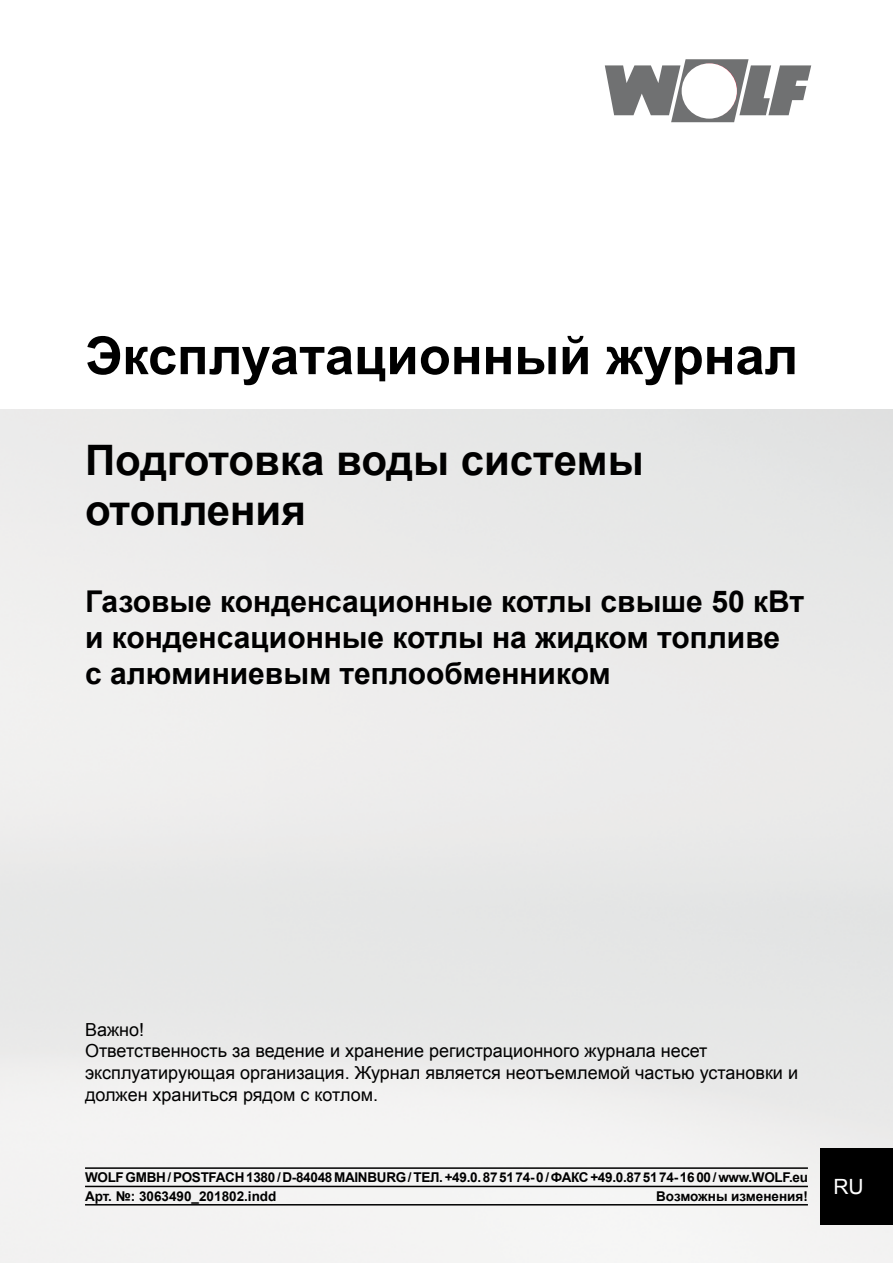
<style>
.page{position:relative;width:893px;height:1263px;background:#fff}
.page>*{position:absolute;margin:0;border:0;box-sizing:border-box;transform-origin:0 0}
.t1{font:700 52.5px "Arial";color:#000}
.t2{font:700 42px/50.4px "Arial";color:#000}
.t3{font:700 30px/36px "Arial";color:#000}
.t4{font:18px/21.6px "Arial";color:#000}
.t5{font:700 13.5px/18.3px "Arial";letter-spacing:-.02em;color:#000}
.t6{font:700 13.5px "Arial";color:#000}
</style>
<div class="page">
<svg style="left:605px;top:59px;width:206px;height:63px"></svg>
<img style="left:0;top:410px;width:893px;height:853px">
<div style="left:682px;top:63px;width:55px;height:56px;background:#fff;border-radius:50%"></div>
<hr style="left:85px;top:1167px;width:723px;height:2px;background:#000">
<hr style="left:85px;top:1186px;width:723px;height:1px;background:#000">
<hr style="left:85px;top:1204px;width:723px;height:1px;background:#000">
<div style="left:821px;top:1148px;width:72px;height:77px;background:#000"></div>
<h1 class="t1" style="left:85px;top:321px;width:714px">Эксплуатационный журнал</h1>
<h2 class="t2" style="left:85px;top:436px;width:560px">Подготовка воды системы отопления</h2>
<h3 class="t3" style="left:85px;top:584px;width:720px">Газовые конденсационные котлы свыше 50 кВт и конденсационные котлы на жидком топливе с алюминиевым теплообменником</h3>
<p class="t4" style="left:85px;top:1019px;width:714px">Важно!<br>Ответственность за ведение и хранение регистрационного журнала несет эксплуатирующая организация. Журнал является неотъемлемой частью установки и должен храниться рядом с котлом.</p>
<p class="t5" style="left:85px;top:1169px;width:724px">WOLF GMBH / POSTFACH 1380 / D-84048 MAINBURG / ТЕЛ. +49.0. 87 51 74- 0 / ФАКС +49.0.87 51 74- 16 00 / www.WOLF.eu<br>Арт. №: 3063490_201802.indd</p>
<p class="t6" style="left:656px;top:1187px;width:209px">Возможны изменения! <sup>RU</sup></p>
</div>
